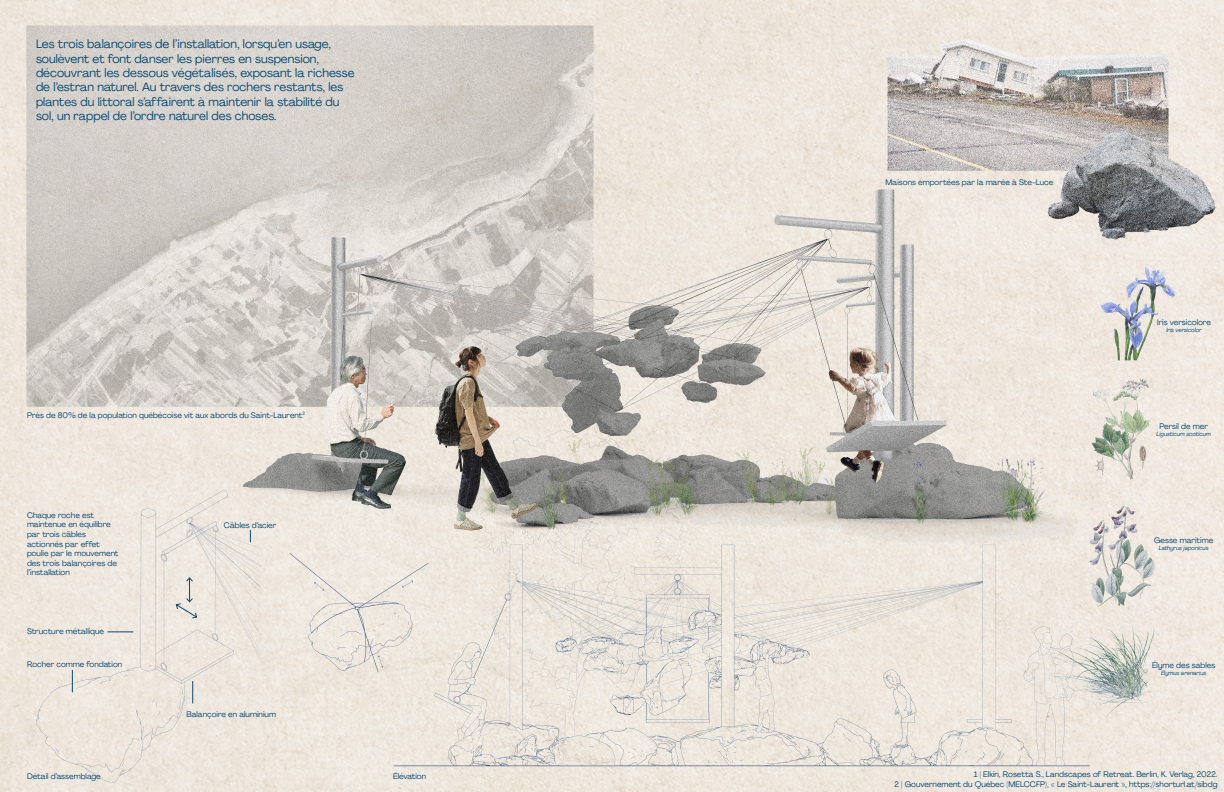
<style>
.page{position:relative;width:1224px;height:792px;background:#fff}
.page>*{position:absolute;margin:0;border:0;box-sizing:border-box;transform-origin:0 0}
.t1{font:12px/14.4px "PP Agrandir";color:#074971}
.t2{font:8px/9.6px "PP Agrandir";color:#074971}
.t3{font:italic 6px "PP Agrandir";color:#074971}
</style>
<div class="page">
<img style="left:0;top:0;width:1224px;height:792px">
<svg style="left:108px;top:632px;width:25px;height:1px"></svg>
<svg style="left:250px;top:530px;width:1px;height:12px"></svg>
<svg style="left:72px;top:670px;width:1px;height:22px"></svg>
<svg style="left:193px;top:681px;width:1px;height:22px"></svg>
<svg style="left:176px;top:578px;width:21px;height:40px"></svg>
<p class="t1" style="left:36px;top:37px;width:320px">Les trois balançoires de l’installation, lorsqu’en usage, soulèvent et font danser les pierres en suspension, découvrant les dessous végétalisés, exposant la richesse de l’estran naturel. Au travers des rochers restants, les plantes du littoral s’affairent à maintenir la stabilité du sol, un rappel de l’ordre naturel des choses.</p>
<p class="t2" style="left:27px;top:410px;width:280px">Près de 80% de la population québécoise vit aux abords du Saint-Laurent<sup>2</sup></p>
<p class="t2" style="left:27px;top:510px;width:93px">Chaque roche est maintenue en équilibre par trois câbles actionnés par effet poulie par le mouvement des trois balançoires de l’installation</p>
<p class="t2" style="left:27px;top:627px;width:79px">Structure métallique</p>
<p class="t2" style="left:27px;top:659px;width:97px">Rocher comme fondation</p>
<p class="t2" style="left:224px;top:520px;width:54px">Câbles d’acier</p>
<p class="t2" style="left:186px;top:709px;width:91px">Balançoire en aluminium</p>
<p class="t2" style="left:27px;top:771px;width:75px">Détail d’assemblage</p>
<p class="t2" style="left:393px;top:771px;width:35px">Élévation</p>
<p class="t2" style="left:886px;top:178px;width:169px">Maisons emportées par la marée à Ste-Luce</p>
<p class="t2" style="left:1157px;top:317px;width:55px">Iris versicolore</p>
<p class="t3" style="left:1166px;top:326px;width:37px">Iris versicolor</p>
<p class="t2" style="left:1159px;top:421px;width:50px">Persil de mer</p>
<p class="t3" style="left:1157px;top:430px;width:56px">Ligusticum scoticum</p>
<p class="t2" style="left:1154px;top:535px;width:61px">Gesse maritime</p>
<p class="t3" style="left:1159px;top:544px;width:51px">Lathyrus japonicus</p>
<p class="t2" style="left:1152px;top:660px;width:65px">Élyme des sables</p>
<p class="t3" style="left:1161px;top:669px;width:47px">Elymus arenarius</p>
<p class="t2" style="left:974px;top:769px;width:245px">1 | Elkin, Rosetta S., Landscapes of Retreat. Berlin, K. Verlag, 2022.</p>
<p class="t2" style="left:895px;top:779px;width:324px">2 | Gouvernement du Québec (MELCCFP), « Le Saint-Laurent », https://shorturl.at/sibdg</p>
</div>
